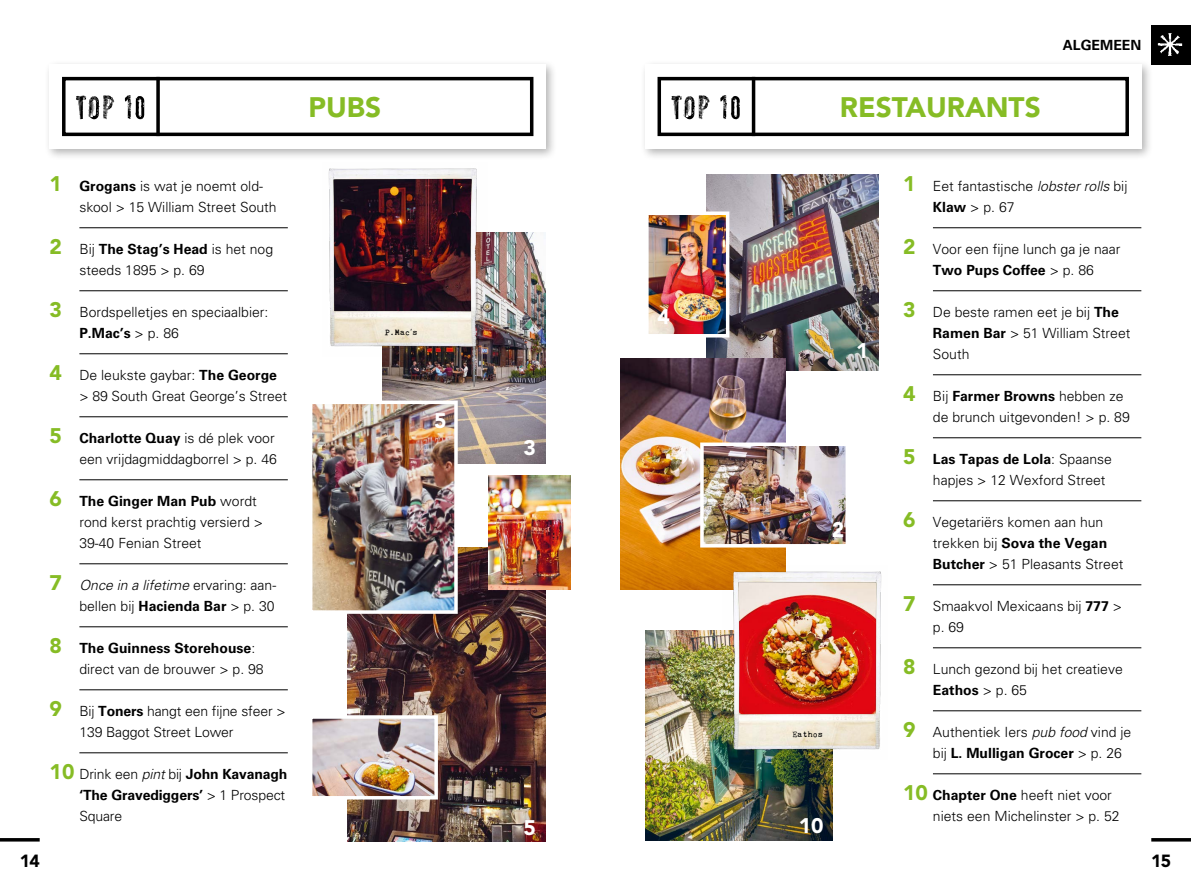
<style>
.page{position:relative;width:1191px;height:893px;background:#fff}
.page>*{position:absolute;margin:0;border:0;box-sizing:border-box;transform-origin:0 0}
.t1{font:900 28px "Avenir LT Std";color:#86bc25}
.t2{font:900 21px "Avenir LT Std";color:#86bc25}
.t3{font:900 21px "Avenir LT Std";color:#fff}
.t4{font:900 17.5px "Avenir LT Std";color:#000}
.t5{font:300 14px/21px "Univers LT Std";color:#000}
.t6{font:700 14px/21px "Univers LT Std";letter-spacing:-.01em;color:#000}
.t7{font:8.4px "Kingthings Trypewriter 2 100 p";letter-spacing:.01em;color:#000}
.s1{font-weight:700}
.s2{font-style:italic}
.s3{font-weight:300}
.s4{font-weight:300;font-style:italic}
.s5{font-family:"Univers LT Std";font-weight:300}
</style>
<div class="page">
<hr style="left:1151px;top:838px;width:40px;height:3px;background:#000">
<div style="left:1151px;top:25px;width:40px;height:39px;background:#000"></div>
<img style="left:1157px;top:33px;width:26px;height:23px">
<hr style="left:0;top:838px;width:40px;height:3px;background:#000">
<div style="left:640px;top:60px;width:513px;height:101px;background:#000;opacity:.3"></div>
<div style="left:645px;top:64px;width:496px;height:84px;background:#fff"></div>
<div style="left:657px;top:77px;width:472px;height:59px;border:4px solid #000"></div>
<hr style="left:752px;top:77px;width:3px;height:59px;background:#000">
<svg style="left:671px;top:95px;width:69px;height:24px"></svg>
<hr style="left:933px;top:227px;width:208px;height:1px;background:#000">
<hr style="left:933px;top:290px;width:208px;height:1px;background:#000">
<hr style="left:933px;top:374px;width:208px;height:1px;background:#000">
<hr style="left:933px;top:437px;width:208px;height:1px;background:#000">
<hr style="left:933px;top:500px;width:208px;height:1px;background:#000">
<hr style="left:933px;top:584px;width:208px;height:1px;background:#000">
<hr style="left:933px;top:647px;width:208px;height:1px;background:#000">
<hr style="left:933px;top:710px;width:208px;height:1px;background:#000">
<hr style="left:933px;top:773px;width:208px;height:1px;background:#000">
<div style="left:45px;top:60px;width:512px;height:101px;background:#000;opacity:.3"></div>
<div style="left:50px;top:64px;width:496px;height:84px;background:#fff"></div>
<div style="left:62px;top:77px;width:471px;height:59px;border:4px solid #000"></div>
<svg style="left:156px;top:77px;width:4px;height:59px"></svg>
<svg style="left:76px;top:95px;width:68px;height:24px"></svg>
<img style="left:645px;top:630px;width:187px;height:210px">
<img style="left:706px;top:175px;width:172px;height:196px">
<img style="left:620px;top:358px;width:165px;height:231px">
<img style="left:705px;top:447px;width:139px;height:95px">
<div style="left:700px;top:442px;width:149px;height:105px;border:4px solid #fff"></div>
<img style="left:723px;top:565px;width:159px;height:195px">
<img style="left:650px;top:216px;width:74px;height:116px">
<div style="left:645px;top:211px;width:84px;height:126px;border:4px solid #fff"></div>
<hr style="left:79px;top:227px;width:209px;height:1px;background:#000">
<hr style="left:79px;top:290px;width:209px;height:1px;background:#000">
<hr style="left:79px;top:353px;width:209px;height:1px;background:#000">
<hr style="left:79px;top:416px;width:209px;height:1px;background:#000">
<hr style="left:79px;top:479px;width:209px;height:1px;background:#000">
<hr style="left:79px;top:563px;width:209px;height:1px;background:#000">
<hr style="left:79px;top:626px;width:209px;height:1px;background:#000">
<hr style="left:79px;top:689px;width:209px;height:1px;background:#000">
<hr style="left:79px;top:752px;width:209px;height:1px;background:#000">
<img style="left:382px;top:233px;width:164px;height:230px">
<img style="left:347px;top:547px;width:199px;height:294px">
<img style="left:314px;top:720px;width:119px;height:74px">
<div style="left:309px;top:715px;width:129px;height:84px;border:4px solid #fff"></div>
<img style="left:314px;top:406px;width:139px;height:203px">
<div style="left:309px;top:401px;width:149px;height:213px;border:4px solid #fff"></div>
<img style="left:488px;top:475px;width:82px;height:114px">
<img style="left:328px;top:168px;width:159px;height:188px">
<h2 class="t2" style="left:50px;top:170px;width:14px">1</h2>
<p class="t5" style="left:79px;top:175px;width:199px"><span class="s1">Grogans</span> is wat je noemt old&shy;skool &gt; 15 William Street South</p>
<p class="t5" style="left:79px;top:238px;width:195px">Bij <span class="s1">The Stag’s Head</span> is het nog steeds 1895 &gt; p. 69</p>
<p class="t5" style="left:79px;top:301px;width:191px">Bordspelletjes en speciaalbier:<br><span class="s1">P.Mac’s</span> &gt; p. 86</p>
<p class="t5" style="left:79px;top:364px;width:209px">De leukste gaybar: <span class="s1">The George </span>&gt; 89 South Great George’s Street</p>
<p class="t5" style="left:79px;top:427px;width:199px"><span class="s1">Charlotte Quay</span> is dé plek voor een vrijdagmiddagborrel &gt; p. 46</p>
<p class="t5" style="left:79px;top:490px;width:185px"><span class="s1">The Ginger Man Pub</span> wordt rond kerst prachtig versierd &gt;<br>39-40 Fenian Street</p>
<p class="t5" style="left:79px;top:574px;width:198px"><span class="s2">Once in a lifetime</span> ervaring: aan&shy;bellen bij <span class="s1">Hacienda Bar</span> &gt; p. 30</p>
<p class="t5" style="left:79px;top:637px;width:186px"><span class="s1">The Guinness Storehouse</span>: direct van de brouwer &gt; p. 98</p>
<p class="t5" style="left:79px;top:700px;width:208px">Bij <span class="s1">Toners</span> hangt een fijne sfeer &gt;<br>139 Baggot Street Lower</p>
<p class="t6" style="left:79px;top:763px;width:210px"><span class="s3">Drink een</span> <span class="s4">pint</span> <span class="s3">bij</span> John Kavanagh ‘The Gravediggers’ <span class="s3">&gt; 1 Prospect<br>Square</span></p>
<h2 class="t2" style="left:50px;top:233px;width:14px">2</h2>
<h2 class="t2" style="left:50px;top:296px;width:14px">3</h2>
<h2 class="t2" style="left:50px;top:359px;width:14px">4</h2>
<h2 class="t2" style="left:50px;top:422px;width:14px">5</h2>
<h2 class="t2" style="left:50px;top:485px;width:14px">6</h2>
<h2 class="t2" style="left:50px;top:569px;width:14px">7</h2>
<h2 class="t2" style="left:50px;top:632px;width:14px">8</h2>
<h2 class="t2" style="left:50px;top:695px;width:14px">9</h2>
<h2 class="t2" style="left:50px;top:758px;width:26px">10</h2>
<p class="t4" style="left:20px;top:850px;width:22px">14</p>
<h1 class="t1" style="left:308px;top:90px;width:74px">PUBS</h1>
<p class="t7" style="left:385px;top:327px;width:34px">P.Mac<span class="s5">’</span>s</p>
<h2 class="t3" style="left:434px;top:408px;width:14px">5</h2>
<h2 class="t3" style="left:523px;top:435px;width:14px">3</h2>
<h2 class="t3" style="left:523px;top:815px;width:14px">5</h2>
<h2 class="t3" style="left:523px;top:815px;width:17px">X</h2>
<h2 class="t3" style="left:657px;top:304px;width:14px">4</h2>
<h1 class="t1" style="left:840px;top:90px;width:202px">RESTAURANTS</h1>
<p class="t6" style="left:1062px;top:34px;width:80px">ALGEMEEN</p>
<h2 class="t3" style="left:856px;top:338px;width:14px">1</h2>
<h2 class="t3" style="left:831px;top:517px;width:14px">2</h2>
<p class="t7" style="left:792px;top:730px;width:32px">Eathos</p>
<h2 class="t3" style="left:798px;top:812px;width:26px">10</h2>
<h2 class="t2" style="left:903px;top:170px;width:14px">1</h2>
<p class="t5" style="left:933px;top:175px;width:196px">Eet fantastische <span class="s2">lobster rolls</span> bij<br><span class="s1">Klaw</span> &gt; p. 67</p>
<p class="t5" style="left:933px;top:238px;width:189px">Voor een fijne lunch ga je naar<br><span class="s1">Two Pups Coffee</span> &gt; p. 86</p>
<p class="t5" style="left:933px;top:301px;width:199px">De beste ramen eet je bij <span class="s1">The<br>Ramen Bar</span> &gt; 51 William Street<br>South</p>
<p class="t5" style="left:933px;top:385px;width:198px">Bij <span class="s1">Farmer Browns</span> hebben ze de brunch uitgevonden! &gt; p. 89</p>
<p class="t5" style="left:933px;top:448px;width:180px"><span class="s1">Las Tapas de Lola</span>: Spaanse hapjes &gt; 12 Wexford Street</p>
<p class="t5" style="left:933px;top:511px;width:192px">Vegetariërs komen aan hun trekken bij <span class="s1">Sova the Vegan<br>Butcher</span> &gt; 51 Pleasants Street</p>
<p class="t5" style="left:933px;top:595px;width:190px">Smaakvol Mexicaans bij <span class="s1">777</span> &gt; p. 69</p>
<p class="t5" style="left:933px;top:658px;width:191px">Lunch gezond bij het creatieve<br><span class="s1">Eathos</span> &gt; p. 65</p>
<p class="t5" style="left:933px;top:721px;width:200px">Authentiek Iers <span class="s2">pub food</span> vind je bij <span class="s1">L. Mulligan Grocer</span> &gt; p. 26</p>
<p class="t5" style="left:933px;top:784px;width:188px"><span class="s1">Chapter One</span> heeft niet voor niets een Michelinster &gt; p. 52</p>
<h2 class="t2" style="left:903px;top:233px;width:14px">2</h2>
<h2 class="t2" style="left:903px;top:296px;width:14px">3</h2>
<h2 class="t2" style="left:903px;top:380px;width:14px">4</h2>
<h2 class="t2" style="left:903px;top:443px;width:14px">5</h2>
<h2 class="t2" style="left:903px;top:506px;width:14px">6</h2>
<h2 class="t2" style="left:903px;top:590px;width:14px">7</h2>
<h2 class="t2" style="left:903px;top:653px;width:14px">8</h2>
<h2 class="t2" style="left:903px;top:716px;width:14px">9</h2>
<h2 class="t2" style="left:903px;top:779px;width:26px">10</h2>
<p class="t4" style="left:1151px;top:850px;width:22px">15</p>
</div>
